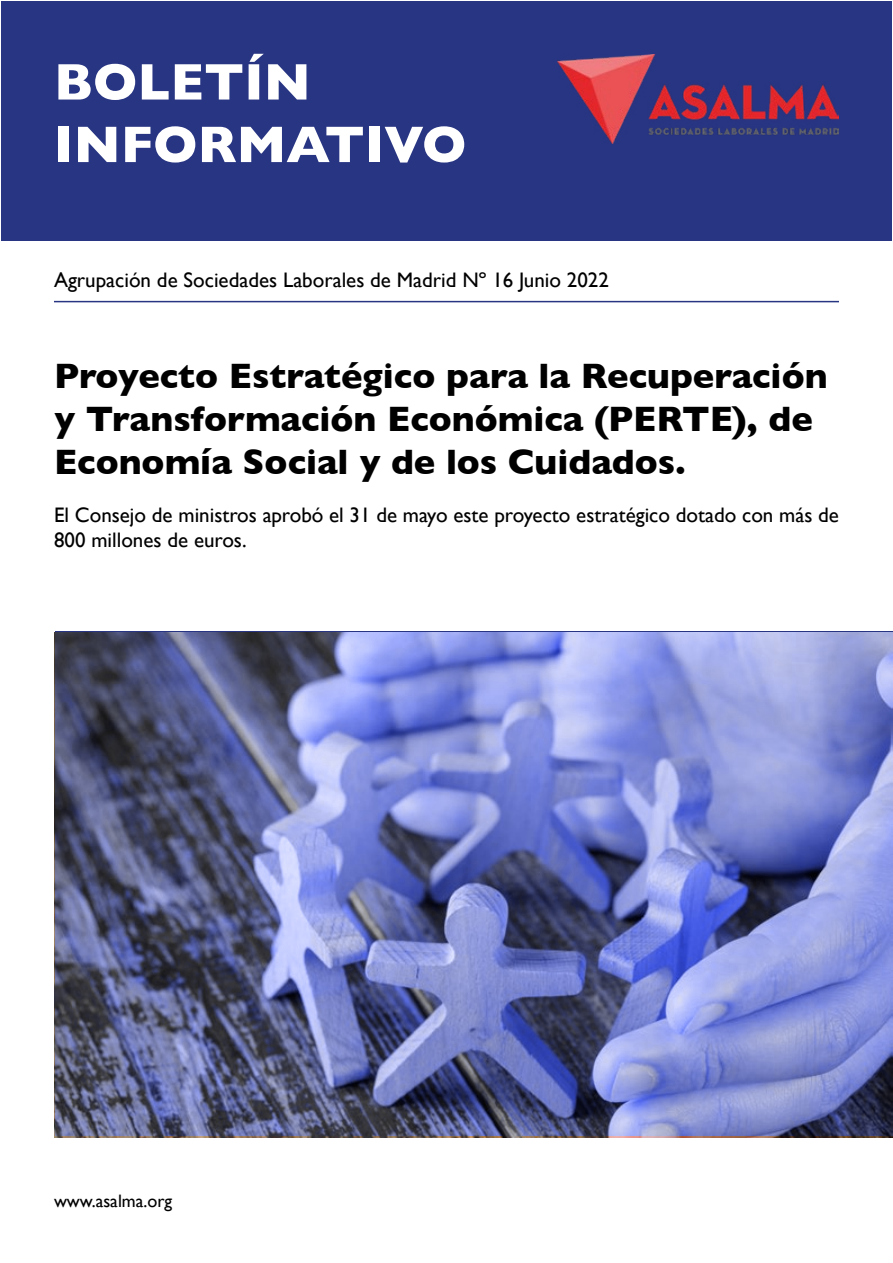
<style>
.page{position:relative;width:893px;height:1263px;background:#fff}
.page>*{position:absolute;margin:0;border:0;box-sizing:border-box;transform-origin:0 0}
.t1{font:700 52.05px/62.6px "Gill Sans";color:#fff}
.t2{font:700 36px/43.2px "Gill Sans";color:#000}
.t3{font:21px/25.2px "Gill Sans";color:#000}
.t4{font:18px "Gill Sans";color:#000}
</style>
<div class="page">
<div style="left:1px;top:1px;width:890px;height:239px;background:#283583"></div>
<hr style="left:54px;top:301px;width:785px;height:1px;background:#283583">
<svg style="left:55px;top:631px;width:838px;height:505px;background:#6e77af"></svg>
<img style="left:557px;top:54px;width:282px;height:90px">
<h1 class="t1" style="left:54px;top:50px;width:414px">BOLETÍN<br>INFORMATIVO</h1>
<p class="t3" style="left:54px;top:267px;width:556px">Agrupación de Sociedades Laborales de Madrid Nº 16 Junio 2022</p>
<h2 class="t2" style="left:54px;top:353px;width:775px">Proyecto Estratégico para la Recuperación y Transformación Económica (PERTE), de<br>Economía Social y de los Cuidados.</h2>
<p class="t3" style="left:54px;top:502px;width:786px">El Consejo de ministros aprobó el 31 de mayo este proyecto estratégico dotado con más de<br>800 millones de euros.</p>
<p class="t4" style="left:54px;top:1190px;width:120px">www.asalma.org</p>
</div>
